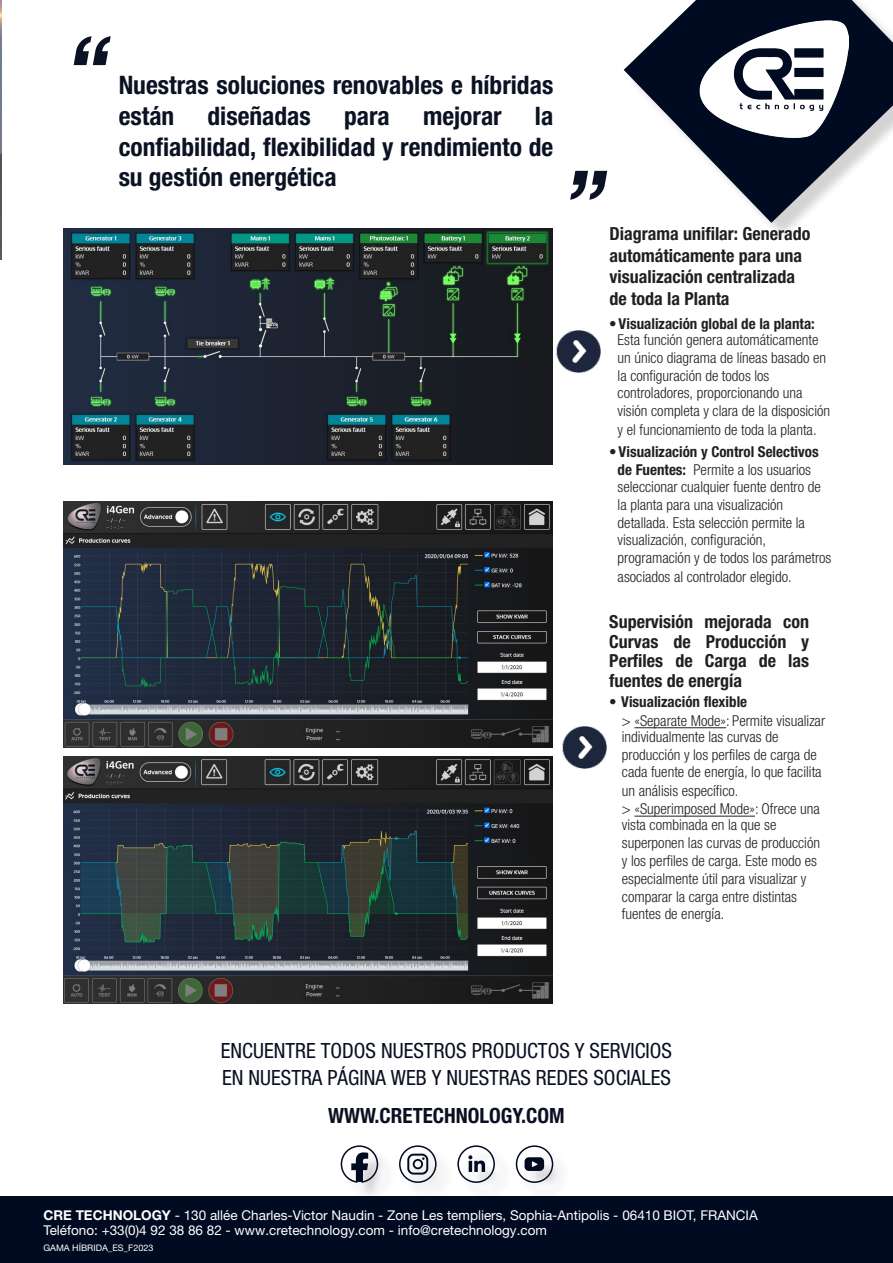
<style>
.page{position:relative;width:893px;height:1263px;background:#fff}
.page>*{position:absolute;margin:0;border:0;box-sizing:border-box;transform-origin:0 0}
.t1{font:italic 700 90px "Helvetica Neue LT Std";color:#0b1224}
.t2{font:700 condensed 25.5px/30.6px "Helvetica Neue LT Std";color:#0b1223}
.t3{font:condensed 21px/26.7px "Helvetica Neue LT Std";color:#0b1021}
.t4{font:700 condensed 21px "Helvetica Neue LT Std";color:#0b1021}
.t5{font:700 condensed 18px/21.6px "Helvetica Neue LT Std";color:#231f20}
.t6{font:300 condensed 15px/17.7px "Helvetica Neue LT Std";color:#231f20}
.t7{font:13.5px/15.3px "Helvetica Neue LT Std";color:#fff}
.t8{font:9px "Helvetica Neue LT Std";color:#fff}
.s1{font-weight:700}
</style>
<div class="page">
<div style="left:0;top:1196px;width:893px;height:67px;background:#000a21"></div>
<svg style="left:624px;top:0;width:269px;height:223px"></svg>
<img style="left:700px;top:21px;width:148px;height:117px">
<div style="left:343px;top:1148px;width:53px;height:53px;background:#231f20;opacity:.2"></div>
<div style="left:355px;top:1156px;width:31px;height:44px;background:#231f20;opacity:.2"></div>
<svg style="left:340px;top:1145px;width:39px;height:39px"></svg>
<div style="left:402px;top:1148px;width:53px;height:53px;background:#231f20;opacity:.2"></div>
<div style="left:399px;top:1145px;width:38px;height:38px;border:2px solid #000a21;border-radius:50%"></div>
<div style="left:410px;top:1156px;width:37px;height:37px;background:#231f20;opacity:.2"></div>
<svg style="left:407px;top:1154px;width:21px;height:20px"></svg>
<div style="left:519px;top:1148px;width:52px;height:53px;background:#231f20;opacity:.2"></div>
<div style="left:516px;top:1145px;width:37px;height:38px;border:2px solid #000a21;border-radius:50%"></div>
<div style="left:527px;top:1159px;width:35px;height:31px;background:#231f20;opacity:.2"></div>
<svg style="left:525px;top:1157px;width:19px;height:14px"></svg>
<div style="left:460px;top:1148px;width:53px;height:53px;background:#231f20;opacity:.2"></div>
<div style="left:457px;top:1145px;width:38px;height:38px;border:2px solid #000a21;border-radius:50%"></div>
<div style="left:471px;top:1158px;width:20px;height:32px;background:#231f20;opacity:.2"></div>
<div style="left:477px;top:1163px;width:27px;height:27px;background:#231f20;opacity:.2"></div>
<svg style="left:468px;top:1155px;width:17px;height:17px"></svg>
<img style="left:0;top:0;width:2px;height:259px">
<img style="left:64px;top:228px;width:489px;height:236px">
<img style="left:64px;top:502px;width:489px;height:246px">
<img style="left:64px;top:757px;width:489px;height:246px">
<img style="left:556px;top:330px;width:45px;height:43px">
<img style="left:562px;top:726px;width:45px;height:43px">
<hr style="left:634px;top:727px;width:92px;height:1px;background:#231f20">
<hr style="left:634px;top:816px;width:121px;height:1px;background:#231f20">
<h1 class="t1" style="left:61px;top:13px;width:65px">‘‘</h1>
<p class="t2" style="left:119px;top:70px;width:436px">Nuestras soluciones renovables e híbridas están</p>
<p class="t2" style="left:208px;top:100px;width:105px">diseñadas</p>
<p class="t2" style="left:344px;top:100px;width:47px">para</p>
<p class="t2" style="left:423px;top:100px;width:80px">mejorar</p>
<p class="t2" style="left:119px;top:100px;width:436px;text-align:justify;text-indent:416px">la confiabilidad, flexibilidad y rendimiento de su gestión energética</p>
<p class="t1" style="left:620px;top:223px;width:65px;rotate:-180deg">‘‘</p>
<p class="t5" style="left:609px;top:223px;width:203px">Diagrama unifilar: Generado automáticamente para una visualización centralizada de toda la Planta</p>
<p class="t6" style="left:618px;top:314px;width:214px;text-indent:-9px"><span class="s1">• Visualización global de la planta:<br></span>Esta función genera automáticamente un único diagrama de líneas basado en la configuración de todos los controladores, proporcionando una visión completa y clara de la disposición y el funcionamiento de toda la planta.</p>
<p class="t6" style="left:618px;top:443px;width:215px;text-indent:-9px"><span class="s1">• Visualización y Control Selectivos de Fuentes:</span> Permite a los usuarios seleccionar cualquier fuente dentro de la planta para una visualización detallada. Esta selección permite la visualización, configuración, programación y de todos los parámetros asociados al controlador elegido.</p>
<p class="t5" style="left:609px;top:611px;width:201px;line-height:19.8px;text-align:justify">Supervisión mejorada con Curvas de Producción y Perfiles de Carga de las fuentes de energía</p>
<p class="t6" style="left:622px;top:693px;width:205px;line-height:18.3px;text-indent:-13px"><span class="s1">• Visualización flexible<br></span>&gt; «Separate Mode»: Permite visualizar</p>
<p class="t6" style="left:622px;top:727px;width:201px">individualmente las curvas de producción y los perfiles de carga de cada fuente de energía, lo que facilita un análisis específico.<br>&gt; «Superimposed Mode»: Ofrece una</p>
<p class="t6" style="left:622px;top:816px;width:200px">vista combinada en la que se superponen las curvas de producción y los perfiles de carga. Este modo es especialmente útil para visualizar y comparar la carga entre distintas fuentes de energía.</p>
<p class="t3" style="left:221px;top:1037px;width:453px">ENCUENTRE TODOS NUESTROS PRODUCTOS Y SERVICIOS<br>EN NUESTRA PÁGINA WEB Y NUESTRAS REDES SOCIALES</p>
<p class="t4" style="left:328px;top:1102px;width:238px">WWW.CRETECHNOLOGY.COM</p>
<p class="t7" style="left:43px;top:1207px;width:716px"><span class="s1">CRE TECHNOLOGY</span> - 130 allée Charles-Victor Naudin - Zone Les templiers, Sophia-Antipolis - 06410 BIOT, FRANCIA<br>Teléfono: +33(0)4 92 38 86 82 - www.cretechnology.com - info@cretechnology.com</p>
<p class="t8" style="left:43px;top:1242px;width:112px">GAMA HÍBRIDA_ES_F2023</p>
</div>
